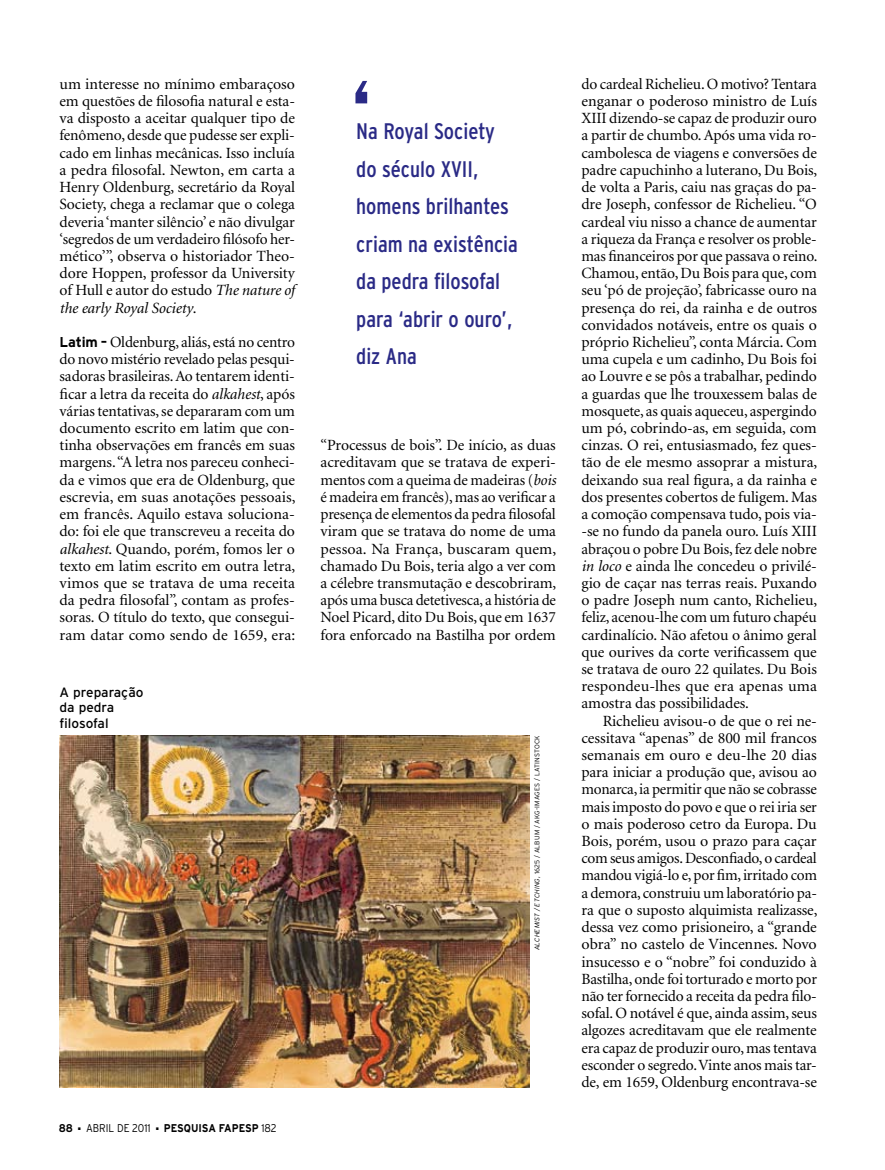
<style>
.page{position:relative;width:885px;height:1170px;background:#fff}
.page>*{position:absolute;margin:0;border:0;box-sizing:border-box;transform-origin:0 0}
.t1{font:600 80.25px "Franklin Gothic";color:#2a2a86}
.t2{font:condensed 22.5px/37.5px "Interstate";color:#2a2a86}
.t3{font:15.6px/17.2px "Minion";letter-spacing:-.005em;color:#000;text-align:justify}
.t4{font:13.5px/15.8px "Interstate";color:#000}
.t5{font:700 11.25px "Interstate";color:#000;scale:.9 1}
.t6{font:300 11.25px "Interstate";color:#000;scale:.9 1}
.t7{font:300 6.75px "Interstate";letter-spacing:.025em;color:#000}
.s1{font-style:italic}
.s2{font-family:"Interstate";font-weight:700;font-size:14.25px}
.s3{font-weight:300}
</style>
<div class="page">
<img style="left:60px;top:735px;width:469px;height:352px">
<p class="t3" style="left:60px;top:76px;width:237px">um interesse no mínimo embaraçoso em questões de filosofia natural e esta&shy;va disposto a aceitar qualquer tipo de fenômeno, desde que pudesse ser expli&shy;cado em linhas mecânicas. Isso incluía a pedra filosofal. Newton, em carta a Henry Oldenburg, secretário da Royal Society, chega a reclamar que o colega deveria ‘manter silêncio’ e não divulgar ‘segredos de um verdadeiro filósofo her&shy;mético’”, observa o historiador Theo&shy;dore Hoppen, professor da University of Hull e autor do estudo <span class="s1">The nature of the early Royal Society</span>.</p>
<p class="t3" style="left:60px;top:334px;width:237px"><span class="s2">Latim –</span> Oldenburg, aliás, está no centro do novo mistério revelado pelas pesqui&shy;sadoras brasileiras. Ao tentarem identi&shy;ficar a letra da receita do <span class="s1">alkahest</span>, após várias tentativas, se depararam com um documento escrito em latim que con&shy;tinha observações em francês em suas margens. “A letra nos pareceu conheci&shy;da e vimos que era de Oldenburg, que escrevia, em suas anotações pessoais, em francês. Aquilo estava soluciona&shy;do: foi ele que transcreveu a receita do <span class="s1">alkahest</span>. Quando, porém, fomos ler o texto em latim escrito em outra letra, vimos que se tratava de uma receita da pedra filosofal”, contam as profes&shy;soras. O título do texto, que consegui&shy;ram datar como sendo de 1659, era:</p>
<p class="t4" style="left:60px;top:684px;width:85px">A preparação da pedra filosofal</p>
<h1 class="t1" style="left:349px;top:61px;width:26px">‘</h1>
<h2 class="t2" style="left:356px;top:112px;width:163px">Na Royal Society do século XVII, homens brilhantes criam na existência da pedra filosofal para ‘abrir o ouro’, diz Ana</h2>
<p class="t3" style="left:320px;top:437px;width:237px">“Processus de bois”. De início, as duas acreditavam que se tratava de experi&shy;mentos com a queima de madeiras (<span class="s1">bois </span>é madeira em francês), mas ao verificar a presença de elementos da pedra filosofal viram que se tratava do nome de uma pessoa. Na França, buscaram quem, chamado Du Bois, teria algo a ver com a célebre transmutação e descobriram, após uma busca detetivesca, a história de Noel Picard, dito Du Bois, que em 1637 fora enforcado na Bastilha por ordem</p>
<p class="t7" style="left:533px;top:950px;width:216px;rotate:-90deg"><span class="s1">Alchemist / Etching</span>, 1625 / Album / akg-images / Latinstock</p>
<p class="t5" style="left:59px;top:1121px;width:17px">88</p>
<p class="t6" style="left:78px;top:1121px;width:82px">■ abril DE 2011</p>
<p class="t5" style="left:156px;top:1121px;width:135px">■ PESQUISA FAPESP <span class="s3">182</span></p>
<p class="t3" style="left:581px;top:76px;width:237px">do cardeal Richelieu. O motivo? Tentara</p>
<p class="t3" style="left:581px;top:93px;width:237px">enganar o poderoso ministro de Luís</p>
<p class="t3" style="left:581px;top:110px;width:237px">XIII dizendo-se capaz de produzir ouro</p>
<p class="t3" style="left:581px;top:127px;width:237px">a partir de chumbo. Após uma vida ro-</p>
<p class="t3" style="left:581px;top:145px;width:237px">cambolesca de viagens e conversões de</p>
<p class="t3" style="left:581px;top:162px;width:237px">padre capuchinho a luterano, Du Bois,</p>
<p class="t3" style="left:581px;top:179px;width:237px">de volta a Paris, caiu nas graças do pa-</p>
<p class="t3" style="left:581px;top:196px;width:237px">dre Joseph, confessor de Richelieu. “O</p>
<p class="t3" style="left:581px;top:213px;width:237px">cardeal viu nisso a chance de aumentar</p>
<p class="t3" style="left:581px;top:231px;width:237px">a riqueza da França e resolver os proble-</p>
<p class="t3" style="left:581px;top:248px;width:237px">mas financeiros por que passava o reino.</p>
<p class="t3" style="left:581px;top:265px;width:237px">Chamou, então, Du Bois para que, com</p>
<p class="t3" style="left:581px;top:282px;width:237px">seu ‘pó de projeção’, fabricasse ouro na</p>
<p class="t3" style="left:581px;top:299px;width:237px">presença do rei, da rainha e de outros</p>
<p class="t3" style="left:581px;top:317px;width:237px">convidados notáveis, entre os quais o</p>
<p class="t3" style="left:581px;top:334px;width:237px">próprio Richelieu”, conta Márcia. Com</p>
<p class="t3" style="left:581px;top:351px;width:237px">uma cupela e um cadinho, Du Bois foi</p>
<p class="t3" style="left:581px;top:368px;width:237px">ao Louvre e se pôs a trabalhar, pedindo</p>
<p class="t3" style="left:581px;top:385px;width:237px">a guardas que lhe trouxessem balas de</p>
<p class="t3" style="left:581px;top:403px;width:237px">mosquete, as quais aqueceu, aspergindo</p>
<p class="t3" style="left:581px;top:420px;width:237px">um pó, cobrindo-as, em seguida, com</p>
<p class="t3" style="left:581px;top:437px;width:237px">cinzas. O rei, entusiasmado, fez ques-</p>
<p class="t3" style="left:581px;top:454px;width:237px">tão de ele mesmo assoprar a mistura,</p>
<p class="t3" style="left:581px;top:471px;width:237px">deixando sua real figura, a da rainha e</p>
<p class="t3" style="left:581px;top:489px;width:237px">dos presentes cobertos de fuligem. Mas</p>
<p class="t3" style="left:581px;top:506px;width:235px">a comoção compensava tudo, pois via-</p>
<p class="t3" style="left:587px;top:523px;width:231px">se no fundo da panela ouro. Luís XIII</p>
<p class="t3" style="left:581px;top:540px;width:237px">abraçou o pobre Du Bois, fez dele nobre</p>
<p class="t3" style="left:581px;top:557px;width:237px"><span class="s1">in loco</span> e ainda lhe concedeu o privilé-</p>
<p class="t3" style="left:581px;top:575px;width:237px">gio de caçar nas terras reais. Puxando</p>
<p class="t3" style="left:581px;top:592px;width:237px">o padre Joseph num canto, Richelieu,</p>
<p class="t3" style="left:581px;top:609px;width:237px">feliz, acenou-lhe com um futuro chapéu</p>
<p class="t3" style="left:581px;top:626px;width:237px">cardinalício. Não afetou o ânimo geral</p>
<p class="t3" style="left:581px;top:643px;width:237px">que ourives da corte verificassem que</p>
<p class="t3" style="left:581px;top:661px;width:237px">se tratava de ouro 22 quilates. Du Bois</p>
<p class="t3" style="left:581px;top:678px;width:237px">respondeu-lhes que era apenas uma</p>
<p class="t3" style="left:581px;top:695px;width:169px">amostra das possibilidades.</p>
<p class="t3" style="left:602px;top:712px;width:216px">Richelieu avisou-o de que o rei ne-</p>
<p class="t3" style="left:581px;top:729px;width:237px">cessitava “apenas” de 800 mil francos</p>
<p class="t3" style="left:581px;top:747px;width:237px">semanais em ouro e deu-lhe 20 dias</p>
<p class="t3" style="left:581px;top:764px;width:237px">para iniciar a produção que, avisou ao</p>
<p class="t3" style="left:581px;top:781px;width:237px">monarca, ia permitir que não se cobrasse</p>
<p class="t3" style="left:581px;top:798px;width:237px">mais imposto do povo e que o rei iria ser</p>
<p class="t3" style="left:581px;top:815px;width:237px">o mais poderoso cetro da Europa. Du</p>
<p class="t3" style="left:581px;top:833px;width:237px">Bois, porém, usou o prazo para caçar</p>
<p class="t3" style="left:581px;top:850px;width:237px">com seus amigos. Desconfiado, o cardeal</p>
<p class="t3" style="left:581px;top:867px;width:237px">mandou vigiá-lo e, por fim, irritado com</p>
<p class="t3" style="left:581px;top:884px;width:237px">a demora, construiu um laboratório pa-</p>
<p class="t3" style="left:581px;top:901px;width:237px">ra que o suposto alquimista realizasse,</p>
<p class="t3" style="left:581px;top:919px;width:237px">dessa vez como prisioneiro, a “grande</p>
<p class="t3" style="left:581px;top:936px;width:237px">obra” no castelo de Vincennes. Novo</p>
<p class="t3" style="left:581px;top:953px;width:237px">insucesso e o “nobre” foi conduzido à</p>
<p class="t3" style="left:581px;top:970px;width:237px">Bastilha, onde foi torturado e morto por</p>
<p class="t3" style="left:581px;top:987px;width:237px">não ter fornecido a receita da pedra filo-</p>
<p class="t3" style="left:581px;top:1005px;width:237px">sofal. O notável é que, ainda assim, seus</p>
<p class="t3" style="left:581px;top:1022px;width:237px">algozes acreditavam que ele realmente</p>
<p class="t3" style="left:581px;top:1039px;width:237px">era capaz de produzir ouro, mas tentava</p>
<p class="t3" style="left:581px;top:1056px;width:237px">esconder o segredo. Vinte anos mais tar-</p>
<p class="t3" style="left:581px;top:1073px;width:237px">de, em 1659, Oldenburg encontrava-se</p>
</div>
